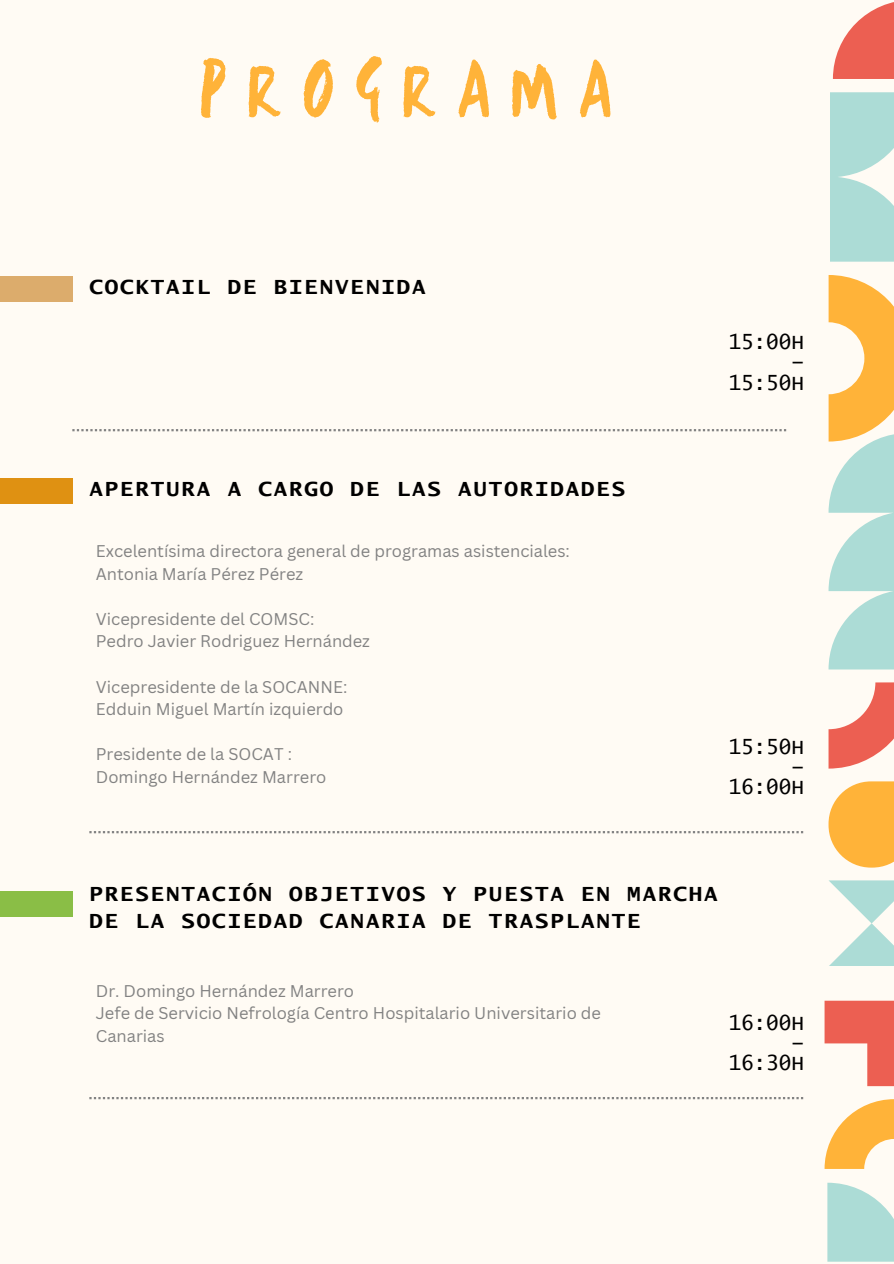
<style>
.page{position:relative;width:894px;height:1264px;background:#fff}
.page>*{position:absolute;margin:0;border:0;box-sizing:border-box;transform-origin:0 0}
.t1{font:82.5px "TC Milo Regular";letter-spacing:.24em;color:#ffb339}
.t2{font:700 22.5px/27px "Lucida Console W1 G";letter-spacing:.08em;color:#000}
.t3{font:21px/20.2px "Lucida Console W1 G";color:#000;text-align:right}
.t4{font:16.5px/22.5px "Canva Sans";color:#828282}
</style>
<div class="page">
<div style="left:0;top:0;width:893px;height:1263px;background:#fffbf4"></div>
<svg style="left:89px;top:831px;width:714px;height:2px"></svg>
<svg style="left:89px;top:1097px;width:714px;height:2px"></svg>
<div style="left:0;top:276px;width:72px;height:26px;background:#dcac6c"></div>
<div style="left:0;top:891px;width:72px;height:25px;background:#8abe46"></div>
<svg style="left:828px;top:275px;width:65px;height:394px"></svg>
<svg style="left:832px;top:2px;width:61px;height:77px"></svg>
<svg style="left:830px;top:92px;width:63px;height:170px;background:#b4dfd9"></svg>
<svg style="left:828px;top:682px;width:65px;height:86px"></svg>
<svg style="left:828px;top:781px;width:65px;height:86px;background:#ffbd55"></svg>
<svg style="left:829px;top:880px;width:64px;height:85px"></svg>
<svg style="left:824px;top:1000px;width:69px;height:86px"></svg>
<svg style="left:824px;top:1099px;width:69px;height:69px"></svg>
<svg style="left:827px;top:1182px;width:66px;height:79px;background:#b8e0da"></svg>
<div style="left:0;top:478px;width:72px;height:26px;background:#df9112"></div>
<svg style="left:72px;top:429px;width:714px;height:2px"></svg>
<p class="t1" style="left:199px;top:34px;width:414px">PROGRAMA</p>
<p class="t2" style="left:89px;top:274px;width:338px">COCKTAIL DE BIENVENIDA</p>
<h1 class="t3" style="left:728px;top:333px;width:77px">15:00H -</h1>
<p class="t3" style="left:728px;top:373px;width:77px">15:50H</p>
<p class="t2" style="left:89px;top:476px;width:537px">APERTURA A CARGO DE LAS AUTORIDADES</p>
<p class="t4" style="left:96px;top:540px;width:475px">Excelentísima directora general de programas asistenciales:</p>
<p class="t4" style="left:96px;top:562px;width:209px">Antonia María Pérez Pérez</p>
<p class="t4" style="left:96px;top:607px;width:220px">Vicepresidente del COMSC:</p>
<h3 class="t4" style="left:96px;top:630px;width:275px">Pedro Javier Rodriguez Hernández</h3>
<p class="t4" style="left:96px;top:675px;width:253px">Vicepresidente de la SOCANNE:</p>
<p class="t4" style="left:96px;top:697px;width:249px">Edduin Miguel Martín izquierdo</p>
<p class="t4" style="left:96px;top:742px;width:198px">Presidente de la SOCAT :</p>
<p class="t4" style="left:96px;top:765px;width:232px">Domingo Hernández Marrero</p>
<p class="t3" style="left:728px;top:737px;width:77px">15:50H -</p>
<p class="t3" style="left:728px;top:778px;width:77px">16:00H</p>
<p class="t2" style="left:89px;top:880px;width:629px">PRESENTACIÓN OBJETIVOS Y PUESTA EN MARCHA<br>DE LA SOCIEDAD CANARIA DE TRASPLANTE</p>
<p class="t4" style="left:96px;top:979px;width:260px">Dr. Domingo Hernández Marrero</p>
<p class="t4" style="left:96px;top:1001px;width:506px">Jefe de Servicio Nefrología Centro Hospitalario Universitario de<br>Canarias</p>
<h3 class="t3" style="left:728px;top:1013px;width:77px">16:00H -</h3>
<p class="t3" style="left:728px;top:1054px;width:77px">16:30H</p>
</div>
